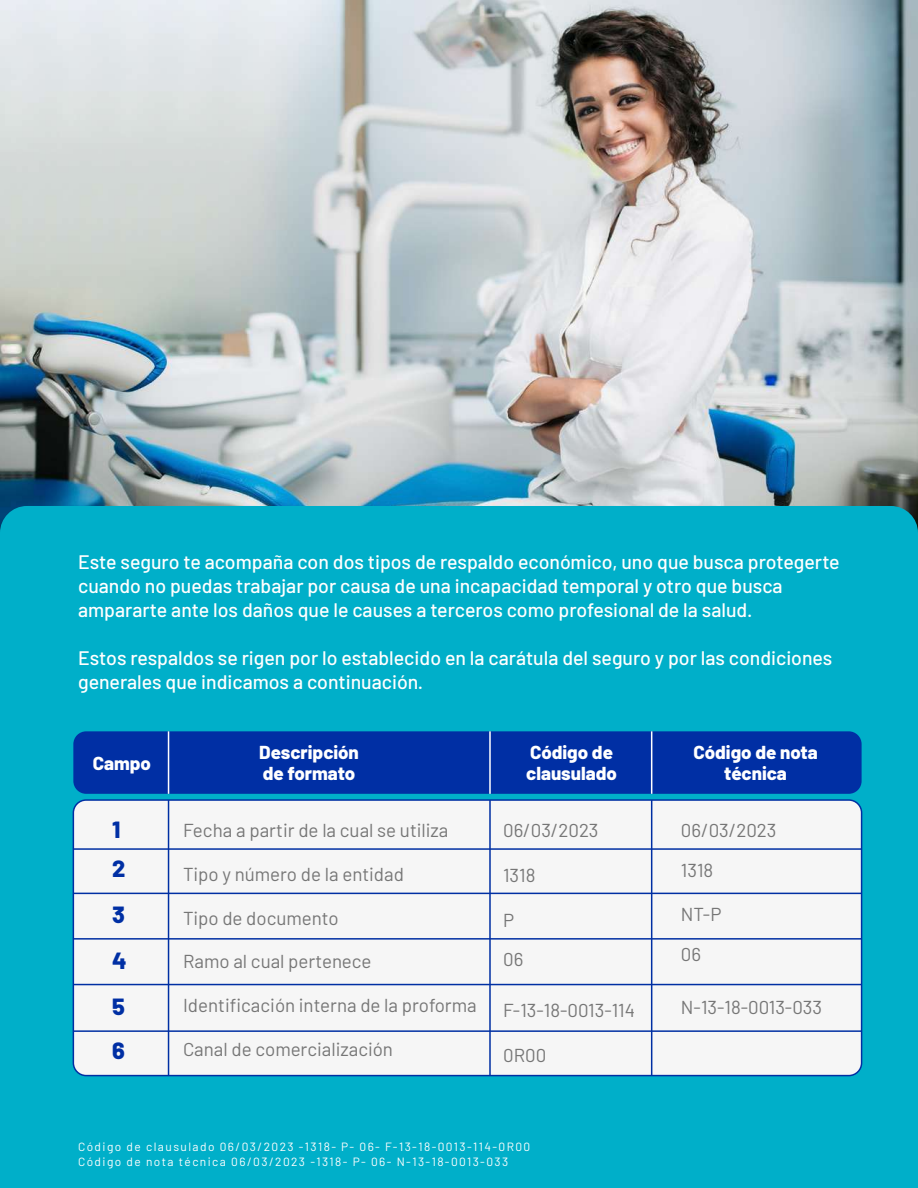
<style>
.page{position:relative;width:918px;height:1188px;background:#fff}
.page>*{position:absolute;margin:0;border:0;box-sizing:border-box;transform-origin:0 0}
.t1{font:800 23.4px/45.3px "Barlow";color:#002fa4}
.t2{font:500 19.5px/24px "Barlow";color:#fff}
.t3{font:18.75px/40.7px "Barlow";color:#767676}
.t4{font:800 18.75px/21.8px "Barlow";color:#fff}
.t5{font:12px/15.3px "Barlow";letter-spacing:.12em;color:#fff}
</style>
<div class="page">
<img style="left:0;top:0;width:918px;height:506px">
<div style="left:0;top:506px;width:918px;height:682px;background:#00afc9"></div>
<div style="left:73px;top:731px;width:789px;height:63px;background:#002fa4;border-radius:13px"></div>
<div style="left:73px;top:800px;width:789px;height:276px;background:#f6f6f6;border-radius:13px"></div>
<div style="left:73px;top:799px;width:789px;height:277px;border:2px solid #002fa3;border-radius:13px"></div>
<hr style="left:168px;top:800px;width:1px;height:276px;background:#002fa3">
<hr style="left:168px;top:731px;width:1px;height:63px;background:#fff">
<hr style="left:489px;top:800px;width:2px;height:276px;background:#002fa3">
<hr style="left:489px;top:731px;width:2px;height:63px;background:#fff">
<hr style="left:651px;top:800px;width:1px;height:276px;background:#002fa3">
<hr style="left:651px;top:731px;width:1px;height:63px;background:#fff">
<hr style="left:73px;top:848px;width:789px;height:2px;background:#002fa3">
<hr style="left:73px;top:893px;width:789px;height:1px;background:#002fa3">
<hr style="left:73px;top:938px;width:789px;height:2px;background:#002fa3">
<hr style="left:73px;top:984px;width:789px;height:1px;background:#002fa3">
<hr style="left:73px;top:1030px;width:789px;height:2px;background:#002fa3">
<p class="t2" style="left:78px;top:548px;width:763px">Este seguro te acompaña con dos tipos de respaldo económico, uno que busca protegerte cuando no puedas trabajar por causa de una incapacidad temporal y otro que busca ampararte ante los daños que le causes a terceros como profesional de la salud.</p>
<p class="t2" style="left:78px;top:644px;width:756px">Estos respaldos se rigen por lo establecido en la carátula del seguro y por las condiciones generales que indicamos a continuación.</p>
<p class="t4" style="left:93px;top:751px;width:60px">Campo</p>
<p class="t4" style="left:259px;top:740px;width:101px">Descripción de formato</p>
<p class="t4" style="left:526px;top:740px;width:92px">Código de clausulado</p>
<p class="t4" style="left:693px;top:740px;width:126px;text-align:center">Código de nota técnica</p>
<p class="t1" style="left:112px;top:808px;width:15px;line-height:39.2px">1<br>2</p>
<p class="t1" style="left:112px;top:891px;width:16px;text-align:justify">3<br>4<br>5<br>6</p>
<p class="t3" style="left:183px;top:808px;width:267px">Fecha a partir de la cual se utiliza</p>
<p class="t3" style="left:183px;top:852px;width:222px">Tipo y número de la entidad</p>
<p class="t3" style="left:183px;top:896px;width:157px">Tipo de documento</p>
<p class="t3" style="left:183px;top:940px;width:190px">Ramo al cual pertenece</p>
<p class="t3" style="left:183px;top:983px;width:295px">Identificación interna de la proforma</p>
<p class="t3" style="left:183px;top:1028px;width:211px">Canal de comercialización</p>
<p class="t3" style="left:503px;top:808px;width:97px">06/03/2023</p>
<p class="t3" style="left:503px;top:853px;width:34px">1318</p>
<p class="t3" style="left:503px;top:899px;width:22px;line-height:39px">P<br>06</p>
<p class="t3" style="left:503px;top:988px;width:134px">F-13-18-0013-114</p>
<p class="t3" style="left:503px;top:1033px;width:45px">0R00</p>
<p class="t5" style="left:78px;top:1138px;width:454px">Código de clausulado 06/03/2023 -1318- P- 06- F-13-18-0013-114-0R00<br>Código de nota técnica 06/03/2023 -1318- P- 06- N-13-18-0013-033</p>
<p class="t3" style="left:681px;top:808px;width:97px">06/03/2023<br>1318</p>
<p class="t3" style="left:681px;top:892px;width:42px">NT-P<br>06</p>
<p class="t3" style="left:681px;top:986px;width:143px">N-13-18-0013-033</p>
</div>
